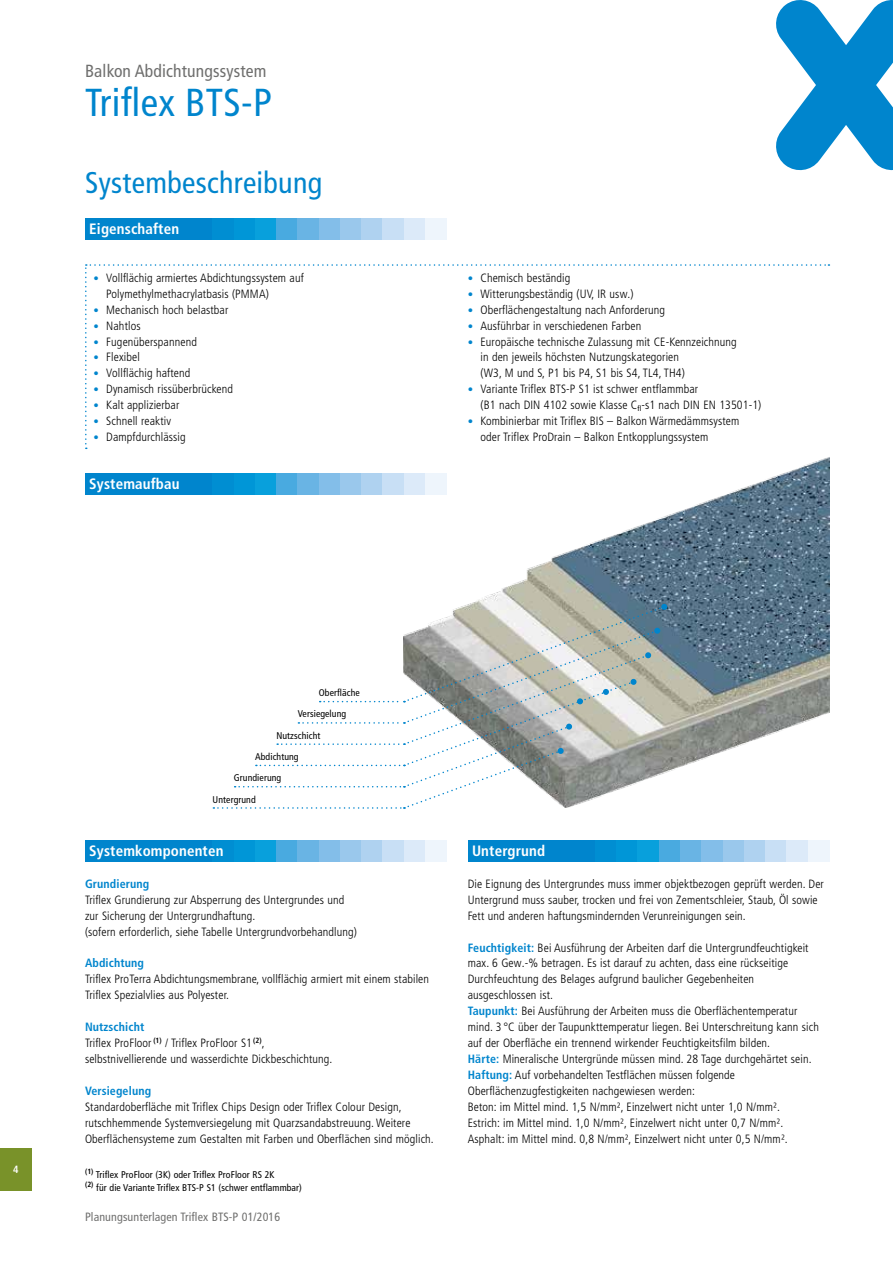
<style>
.page{position:relative;width:893px;height:1263px;background:#fff}
.page>*{position:absolute;margin:0;border:0;box-sizing:border-box;transform-origin:0 0}
.t1{font:condensed 39px "Frutiger LT Pro";letter-spacing:.01em;color:#0085cd}
.t2{font:condensed 30px "Frutiger LT Pro";letter-spacing:.01em;color:#0085cd}
.t3{font:condensed 17.55px "Frutiger LT Pro";letter-spacing:.01em;color:#6f6f6e}
.t4{font:700 condensed 15px "Frutiger LT Pro";letter-spacing:.01em;color:#fff}
.t5{font:300 condensed 12px/15.9px "Frutiger LT Pro";letter-spacing:.01em;color:#000}
.t6{font:condensed 12px "Frutiger LT Pro";letter-spacing:.01em;color:#6f6f6e}
.t7{font:700 condensed 12px "Frutiger LT Pro";letter-spacing:.01em;color:#0085cd}
.t8{font:700 condensed 10.5px "Frutiger LT Pro";color:#fff}
.t9{font:condensed 9.75px/12.8px "Frutiger LT Pro";letter-spacing:.01em;color:#000}
.s1{font-size:10.8px;color:#0085cd}
.s2{font-weight:700;color:#0085cd}
</style>
<div class="page">
<div style="left:0;top:1148px;width:32px;height:43px;background:#799229"></div>
<svg style="left:776px;top:0;width:117px;height:170px"></svg>
<img style="left:404px;top:457px;width:425px;height:315px">
<svg style="left:85px;top:264px;width:744px;height:185px"></svg>
<div style="left:85px;top:840px;width:128px;height:21px;background:#0085cd"></div>
<div style="left:213px;top:840px;width:21px;height:21px;background:#008ed2"></div>
<div style="left:234px;top:840px;width:21px;height:21px;background:#0096d7"></div>
<div style="left:255px;top:840px;width:21px;height:21px;background:#08a0dc"></div>
<div style="left:276px;top:840px;width:22px;height:21px;background:#49aae0"></div>
<div style="left:298px;top:840px;width:21px;height:21px;background:#69b4e4"></div>
<div style="left:319px;top:840px;width:21px;height:21px;background:#83bee9"></div>
<div style="left:340px;top:840px;width:21px;height:21px;background:#9ac8ec"></div>
<div style="left:361px;top:840px;width:22px;height:21px;background:#afd2f0"></div>
<div style="left:383px;top:840px;width:21px;height:21px;background:#c8dff5"></div>
<div style="left:404px;top:840px;width:21px;height:21px;background:#dceaf9"></div>
<div style="left:425px;top:840px;width:21px;height:21px;background:#eef5fc"></div>
<div style="left:468px;top:840px;width:127px;height:21px;background:#0085cd"></div>
<div style="left:595px;top:840px;width:22px;height:21px;background:#008ed2"></div>
<div style="left:617px;top:840px;width:21px;height:21px;background:#0096d7"></div>
<div style="left:638px;top:840px;width:21px;height:21px;background:#08a0dc"></div>
<div style="left:659px;top:840px;width:21px;height:21px;background:#49aae0"></div>
<div style="left:680px;top:840px;width:22px;height:21px;background:#69b4e4"></div>
<div style="left:702px;top:840px;width:21px;height:21px;background:#83bee9"></div>
<div style="left:723px;top:840px;width:21px;height:21px;background:#9ac8ec"></div>
<div style="left:744px;top:840px;width:21px;height:21px;background:#afd2f0"></div>
<div style="left:765px;top:840px;width:22px;height:21px;background:#c8dff5"></div>
<div style="left:787px;top:840px;width:21px;height:21px;background:#dceaf9"></div>
<div style="left:808px;top:840px;width:21px;height:21px;background:#eef5fc"></div>
<svg style="left:213px;top:603px;width:455px;height:206px"></svg>
<div style="left:85px;top:218px;width:128px;height:21px;background:#0085cd"></div>
<div style="left:213px;top:218px;width:21px;height:21px;background:#008ed2"></div>
<div style="left:234px;top:218px;width:21px;height:21px;background:#0096d7"></div>
<div style="left:255px;top:218px;width:21px;height:21px;background:#08a0dc"></div>
<div style="left:276px;top:218px;width:22px;height:21px;background:#49aae0"></div>
<div style="left:298px;top:218px;width:21px;height:21px;background:#69b4e4"></div>
<div style="left:319px;top:218px;width:21px;height:21px;background:#83bee9"></div>
<div style="left:340px;top:218px;width:21px;height:21px;background:#9ac8ec"></div>
<div style="left:361px;top:218px;width:22px;height:21px;background:#afd2f0"></div>
<div style="left:383px;top:218px;width:21px;height:21px;background:#c8dff5"></div>
<div style="left:404px;top:218px;width:21px;height:21px;background:#dceaf9"></div>
<div style="left:425px;top:218px;width:21px;height:21px;background:#eef5fc"></div>
<div style="left:85px;top:473px;width:128px;height:21px;background:#0085cd"></div>
<div style="left:213px;top:473px;width:21px;height:21px;background:#008ed2"></div>
<div style="left:234px;top:473px;width:21px;height:21px;background:#0096d7"></div>
<div style="left:255px;top:473px;width:21px;height:21px;background:#08a0dc"></div>
<div style="left:276px;top:473px;width:22px;height:21px;background:#49aae0"></div>
<div style="left:298px;top:473px;width:21px;height:21px;background:#69b4e4"></div>
<div style="left:319px;top:473px;width:21px;height:21px;background:#83bee9"></div>
<div style="left:340px;top:473px;width:21px;height:21px;background:#9ac8ec"></div>
<div style="left:361px;top:473px;width:22px;height:21px;background:#afd2f0"></div>
<div style="left:383px;top:473px;width:21px;height:21px;background:#c8dff5"></div>
<div style="left:404px;top:473px;width:21px;height:21px;background:#dceaf9"></div>
<div style="left:425px;top:473px;width:21px;height:21px;background:#eef5fc"></div>
<h3 class="t3" style="left:85px;top:61px;width:183px">Balkon Abdichtungssystem</h3>
<h1 class="t1" style="left:85px;top:80px;width:188px">Triflex BTS-P</h1>
<h2 class="t2" style="left:85px;top:165px;width:239px">Systembeschreibung</h2>
<p class="t4" style="left:89px;top:220px;width:91px">Eigenschaften</p>
<p class="t5" style="left:106px;top:270px;width:199px;text-indent:-13px"><span class="s1">•</span> Vollflächig armiertes Abdichtungssystem auf<br>Polymethylmethacrylatbasis (PMMA)</p>
<p class="t5" style="left:94px;top:302px;width:136px"><span class="s1">•</span> Mechanisch hoch belastbar</p>
<p class="t5" style="left:94px;top:318px;width:49px"><span class="s1">•</span> Nahtlos</p>
<p class="t5" style="left:94px;top:334px;width:105px"><span class="s1">•</span> Fugenüberspannend</p>
<p class="t5" style="left:94px;top:349px;width:48px"><span class="s1">•</span> Flexibel</p>
<p class="t5" style="left:94px;top:365px;width:98px"><span class="s1">•</span> Vollflächig haftend</p>
<p class="t5" style="left:94px;top:381px;width:141px"><span class="s1">•</span> Dynamisch rissüberbrückend</p>
<p class="t5" style="left:94px;top:397px;width:87px"><span class="s1">•</span> Kalt applizierbar</p>
<p class="t5" style="left:94px;top:413px;width:79px"><span class="s1">•</span> Schnell reaktiv</p>
<p class="t5" style="left:94px;top:429px;width:94px"><span class="s1">•</span> Dampfdurchlässig</p>
<p class="t4" style="left:89px;top:475px;width:92px">Systemaufbau</p>
<p class="t5" style="left:468px;top:270px;width:104px"><span class="s1">•</span> Chemisch beständig</p>
<p class="t5" style="left:468px;top:286px;width:167px"><span class="s1">•</span> Witterungsbeständig (UV, IR usw.)</p>
<p class="t5" style="left:468px;top:302px;width:199px"><span class="s1">•</span> Oberflächengestaltung nach Anforderung</p>
<p class="t5" style="left:468px;top:318px;width:175px"><span class="s1">•</span> Ausführbar in verschiedenen Farben</p>
<p class="t5" style="left:480px;top:334px;width:258px;text-indent:-13px"><span class="s1">•</span> Europäische technische Zulassung mit CE-Kennzeichnung in den jeweils höchsten Nutzungskategorien<br>(W3, M und S, P1 bis P4, S1 bis S4, TL4, TH4)</p>
<p class="t5" style="left:480px;top:381px;width:282px;text-indent:-13px"><span class="s1">•</span> Variante Triflex BTS-P S1 ist schwer entflammbar<br>(B1 nach DIN 4102 sowie Klasse C<sub>fl</sub>-s1 nach DIN EN 13501-1)</p>
<p class="t5" style="left:480px;top:413px;width:260px;text-indent:-13px"><span class="s1">•</span> Kombinierbar mit Triflex BIS – Balkon Wärmedämmsystem oder Triflex ProDrain – Balkon Entkopplungssystem</p>
<p class="t8" style="left:13px;top:1163px;width:7px">4</p>
<p class="t9" style="left:319px;top:686px;width:42px">Oberfläche</p>
<p class="t9" style="left:298px;top:708px;width:50px">Versiegelung</p>
<p class="t9" style="left:276px;top:729px;width:45px">Nutzschicht</p>
<p class="t9" style="left:255px;top:750px;width:45px">Abdichtung</p>
<p class="t9" style="left:234px;top:772px;width:49px">Grundierung</p>
<p class="t9" style="left:213px;top:793px;width:45px">Untergrund</p>
<p class="t4" style="left:89px;top:842px;width:136px">Systemkomponenten</p>
<p class="t7" style="left:85px;top:876px;width:66px">Grundierung</p>
<p class="t5" style="left:85px;top:892px;width:273px">Triflex Grundierung zur Absperrung des Untergrundes und zur Sicherung der Untergrundhaftung.<br>(sofern erforderlich, siehe Tabelle Untergrundvorbehandlung)</p>
<p class="t7" style="left:85px;top:956px;width:60px">Abdichtung</p>
<p class="t5" style="left:85px;top:971px;width:346px">Triflex ProTerra Abdichtungsmembrane, vollflächig armiert mit einem stabilen<br>Triflex Spezialvlies aus Polyester.</p>
<p class="t5" style="left:85px;top:1019px;width:249px"><span class="s2">Nutzschicht<br></span>Triflex ProFloor <sup>(1)</sup> / Triflex ProFloor S1<sup>(2)</sup>, selbstnivellierende und wasserdichte Dickbeschichtung.</p>
<p class="t7" style="left:85px;top:1084px;width:68px">Versiegelung</p>
<p class="t5" style="left:85px;top:1099px;width:350px">Standardoberfläche mit Triflex Chips Design oder Triflex Colour Design, rutschhemmende Systemversiegelung mit Quarzsandabstreuung. Weitere<br>Oberflächensysteme zum Gestalten mit Farben und Oberflächen sind möglich.</p>
<p class="t9" style="left:85px;top:1168px;width:218px"><sup>(1)</sup> Triflex ProFloor (3K) oder Triflex ProFloor RS 2K<br><sup>(2)</sup> für die Variante Triflex BTS-P S1 (schwer entflammbar)</p>
<p class="t6" style="left:85px;top:1210px;width:197px">Planungsunterlagen Triflex BTS-P 01/2016</p>
<p class="t4" style="left:472px;top:842px;width:75px">Untergrund</p>
<p class="t5" style="left:468px;top:876px;width:358px">Die Eignung des Untergrundes muss immer objektbezogen geprüft werden. Der<br>Untergrund muss sauber, trocken und frei von Zementschleier, Staub, Öl sowie<br>Fett und anderen haftungsmindernden Verunreinigungen sein.</p>
<p class="t5" style="left:468px;top:939px;width:353px"><span class="s2">Feuchtigkeit:</span> Bei Ausführung der Arbeiten darf die Untergrundfeuchtigkeit max. 6 Gew.-% betragen. Es ist darauf zu achten, dass eine rückseitige Durchfeuchtung des Belages aufgrund baulicher Gegebenheiten ausgeschlossen ist.<br><span class="s2">Taupunkt:</span> Bei Ausführung der Arbeiten muss die Oberflächentemperatur mind. 3 °C über der Taupunkttemperatur liegen. Bei Unterschreitung kann sich auf der Oberfläche ein trennend wirkender Feuchtigkeitsfilm bilden.<br><span class="s2">Härte:</span> Mineralische Untergründe müssen mind. 28 Tage durchgehärtet sein.<br><span class="s2">Haftung:</span> Auf vorbehandelten Testflächen müssen folgende Oberflächenzugfestigkeiten nachgewiesen werden:<br>Beton: im Mittel mind. 1,5 N/mm², Einzelwert nicht unter 1,0 N/mm².<br>Estrich: im Mittel mind. 1,0 N/mm², Einzelwert nicht unter 0,7 N/mm².<br>Asphalt: im Mittel mind. 0,8 N/mm², Einzelwert nicht unter 0,5 N/mm².</p>
</div>
